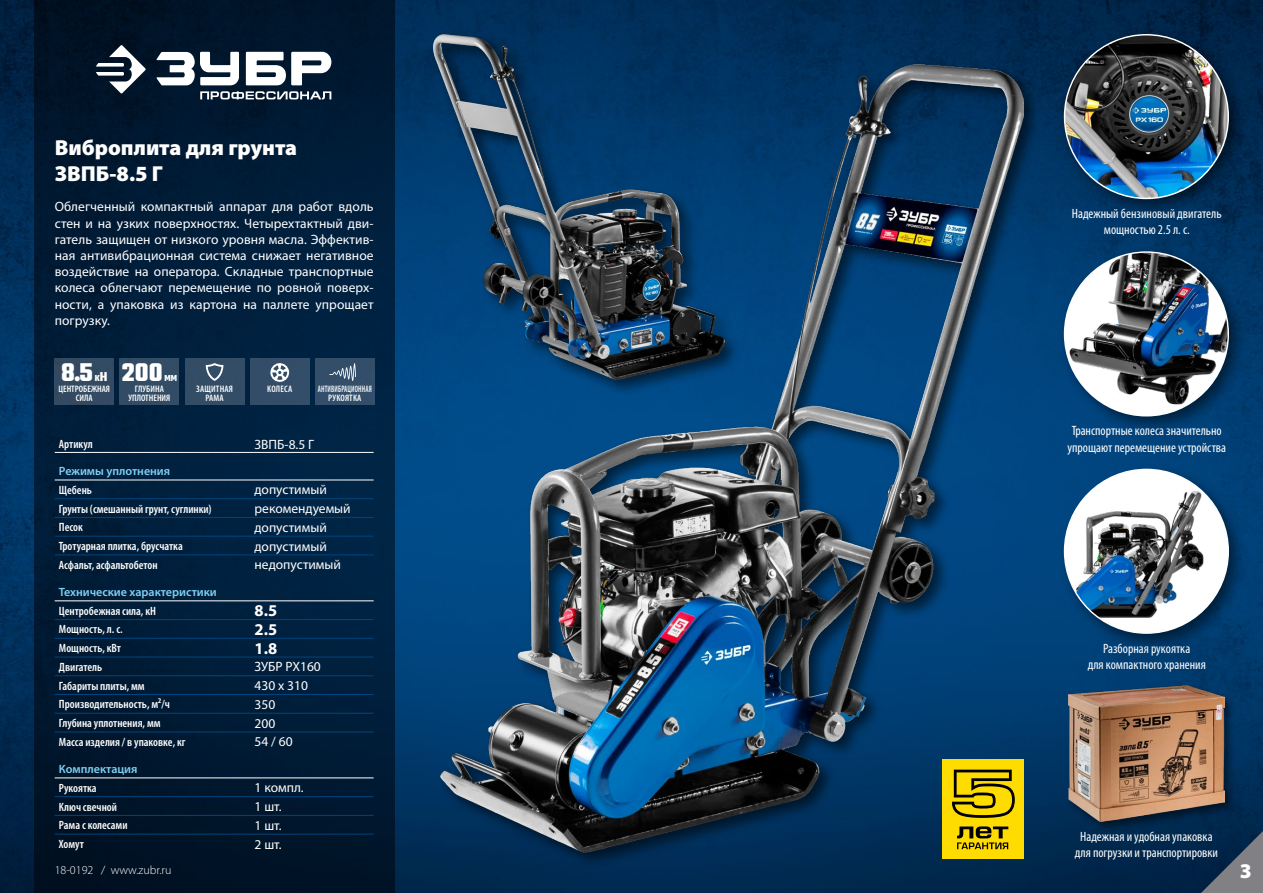
<style>
.page{position:relative;width:1263px;height:893px;background:#fff}
.page>*{position:absolute;margin:0;border:0;box-sizing:border-box;transform-origin:0 0}
.t1{font:700 27.75px "Teko";color:#fff}
.t2{font:900 21.75px/26.1px "Myriad Pro";color:#fff}
.t3{font:900 21px "Myriad Pro";color:#fff}
.t4{font:700 16.5px "Myriad Pro";color:#fff}
.t5{font:13.5px/16.2px "Myriad Pro";color:#fff;text-align:justify}
.t6{font:condensed 13.5px/16.2px "Myriad Pro";color:#fff;text-align:center}
.t7{font:600 condensed 12px "Myriad Pro";color:#fff}
.t8{font:600 12px "Myriad Pro";color:#81d0f4}
.t9{font:300 12px "Myriad Pro";color:#fff}
.t10{font:600 condensed 9.45px/9.4px "Myriad Pro";letter-spacing:.01em;color:#fff;text-align:center}
.t11{font:600 condensed 9.45px/9.4px "Myriad Pro";letter-spacing:.01em;color:#fff;text-align:center;scale:.75 1}
.t12{font:700 9.3px "Teko";color:#fff}
.s1{font-family:"Myriad Pro"}
.s2{font-size:13.8px}
</style>
<div class="page">
<img style="left:0;top:0;width:1263px;height:893px">
<svg style="left:34px;top:0;width:360px;height:893px;background:#001c36"></svg>
<svg style="left:200px;top:91px;width:131px;height:8px"></svg>
<svg style="left:96px;top:45px;width:50px;height:49px"></svg>
<svg style="left:156px;top:52px;width:175px;height:33px"></svg>
<svg style="left:1201px;top:831px;width:62px;height:62px;background:#425366"></svg>
<hr style="left:55px;top:452px;width:157px;height:1px;background:#fff">
<hr style="left:212px;top:452px;width:162px;height:1px;background:#fff">
<hr style="left:55px;top:480px;width:157px;height:1px;background:#fff">
<hr style="left:212px;top:480px;width:162px;height:1px;background:#fff">
<hr style="left:55px;top:600px;width:157px;height:1px;background:#fff">
<hr style="left:212px;top:600px;width:162px;height:1px;background:#fff">
<hr style="left:55px;top:777px;width:157px;height:1px;background:#fff">
<hr style="left:212px;top:777px;width:162px;height:1px;background:#fff">
<hr style="left:55px;top:498px;width:157px;height:1px;background:#00457e">
<hr style="left:212px;top:498px;width:162px;height:1px;background:#00457e">
<hr style="left:55px;top:517px;width:157px;height:1px;background:#00457e">
<hr style="left:212px;top:517px;width:162px;height:1px;background:#00457e">
<hr style="left:55px;top:536px;width:157px;height:1px;background:#00457e">
<hr style="left:212px;top:536px;width:162px;height:1px;background:#00457e">
<hr style="left:55px;top:555px;width:157px;height:1px;background:#00457e">
<hr style="left:212px;top:555px;width:162px;height:1px;background:#00457e">
<hr style="left:55px;top:619px;width:157px;height:1px;background:#00457e">
<hr style="left:212px;top:619px;width:162px;height:1px;background:#00457e">
<hr style="left:55px;top:638px;width:157px;height:1px;background:#00457e">
<hr style="left:212px;top:638px;width:162px;height:1px;background:#00457e">
<hr style="left:55px;top:657px;width:157px;height:1px;background:#00457e">
<hr style="left:212px;top:657px;width:162px;height:1px;background:#00457e">
<hr style="left:55px;top:675px;width:157px;height:1px;background:#00457e">
<hr style="left:212px;top:675px;width:162px;height:1px;background:#00457e">
<hr style="left:55px;top:694px;width:157px;height:1px;background:#00457e">
<hr style="left:212px;top:694px;width:162px;height:1px;background:#00457e">
<hr style="left:55px;top:713px;width:157px;height:1px;background:#00457e">
<hr style="left:212px;top:713px;width:162px;height:1px;background:#00457e">
<hr style="left:55px;top:732px;width:157px;height:1px;background:#00457e">
<hr style="left:212px;top:732px;width:162px;height:1px;background:#00457e">
<hr style="left:55px;top:796px;width:157px;height:1px;background:#00457e">
<hr style="left:212px;top:796px;width:162px;height:1px;background:#00457e">
<hr style="left:55px;top:815px;width:157px;height:1px;background:#00457e">
<hr style="left:212px;top:815px;width:162px;height:1px;background:#00457e">
<hr style="left:55px;top:834px;width:157px;height:1px;background:#00457e">
<hr style="left:212px;top:834px;width:162px;height:1px;background:#00457e">
<div style="left:438px;top:61px;width:604px;height:808px;background:#000;opacity:.55"></div>
<img style="left:441px;top:64px;width:583px;height:789px">
<div style="left:430px;top:30px;width:312px;height:367px;background:#000;opacity:.55"></div>
<img style="left:433px;top:34px;width:291px;height:345px">
<div style="left:1066px;top:684px;width:171px;height:150px;background:#000;opacity:.5"></div>
<img style="left:1068px;top:686px;width:156px;height:136px">
<div style="left:120px;top:358px;width:59px;height:47px;background:#334c65"></div>
<div style="left:55px;top:358px;width:59px;height:47px;background:#334a62"></div>
<div style="left:185px;top:358px;width:59px;height:47px;background:#334d66"></div>
<svg style="left:205px;top:363px;width:19px;height:18px"></svg>
<div style="left:315px;top:358px;width:59px;height:47px;background:#334e69"></div>
<svg style="left:329px;top:363px;width:27px;height:18px"></svg>
<div style="left:250px;top:358px;width:59px;height:47px;background:#334d68"></div>
<svg style="left:270px;top:363px;width:20px;height:19px"></svg>
<div style="left:1058px;top:28px;width:189px;height:189px;background:#000;opacity:.5"></div>
<img style="left:1064px;top:35px;width:164px;height:163px;border-radius:82px">
<div style="left:1058px;top:246px;width:189px;height:189px;background:#000;opacity:.5"></div>
<div style="left:1064px;top:252px;width:164px;height:164px;background:#fff;border-radius:50%"></div>
<img style="left:1069px;top:252px;width:159px;height:152px">
<div style="left:1058px;top:463px;width:189px;height:189px;background:#000;opacity:.5"></div>
<div style="left:1064px;top:469px;width:164px;height:164px;background:#fff;border-radius:50%"></div>
<img style="left:1064px;top:491px;width:139px;height:127px">
<div style="left:943px;top:760px;width:81px;height:99px;background:#ffdc00"></div>
<svg style="left:957px;top:826px;width:51px;height:23px"></svg>
<svg style="left:952px;top:770px;width:63px;height:48px"></svg>
<h2 class="t2" style="left:55px;top:133px;width:244px">Виброплита для грунта<br>ЗВПБ-8.5 Г</h2>
<p class="t5" style="left:55px;top:199px;width:320px">Облегченный компактный аппарат для работ вдоль стен и на узких поверхностях. Четырехтактный дви&shy;гатель защищен от низкого уровня масла. Эффектив&shy;ная антивибрационная система снижает негативное воздействие на оператора. Складные транспортные колеса облегчают перемещение по ровной поверх&shy;ности, а упаковка из картона на паллете упрощает погрузку.</p>
<h1 class="t1" style="left:61px;top:354px;width:34px">8<span class="s1">.</span>5</h1>
<p class="t12" style="left:95px;top:372px;width:14px">K<span class="s2">H</span></p>
<p class="t10" style="left:59px;top:384px;width:53px">ЦЕНТРОБЕЖНАЯ<br>СИЛА</p>
<h1 class="t1" style="left:122px;top:354px;width:42px">200</h1>
<p class="t12" style="left:165px;top:372px;width:14px">MM</p>
<p class="t10" style="left:129px;top:384px;width:43px">ГЛУБИНА<br>УПЛОТНЕНИЯ</p>
<p class="t10" style="left:196px;top:384px;width:38px">ЗАЩИТНАЯ<br>РАМА</p>
<p class="t11" style="left:318px;top:384px;width:73px">АНТИВИБРАЦИОННАЯ<br>РУКОЯТКА</p>
<p class="t10" style="left:267px;top:384px;width:27px">КОЛЕСА</p>
<p class="t6" style="left:1072px;top:205px;width:151px">Надежный бензиновый двигатель мощностью 2.5 л. с.</p>
<p class="t6" style="left:1067px;top:423px;width:160px">Транспортные колеса значительно упрощают перемещение устройства</p>
<p class="t7" style="left:59px;top:437px;width:35px">Артикул</p>
<p class="t5" style="left:255px;top:436px;width:61px">ЗВПБ-8.5 Г</p>
<p class="t8" style="left:59px;top:463px;width:113px">Режимы уплотнения</p>
<p class="t7" style="left:59px;top:483px;width:35px">Щебень</p>
<p class="t5" style="left:255px;top:482px;width:74px">допустимый</p>
<p class="t7" style="left:59px;top:502px;width:154px">Грунты (смешанный грунт, суглинки)</p>
<p class="t5" style="left:255px;top:500px;width:98px">рекомендуемый</p>
<p class="t7" style="left:59px;top:521px;width:25px">Песок</p>
<p class="t5" style="left:255px;top:519px;width:74px">допустимый</p>
<p class="t7" style="left:59px;top:539px;width:125px">Тротуарная плитка, брусчатка</p>
<p class="t5" style="left:255px;top:538px;width:74px">допустимый</p>
<p class="t7" style="left:59px;top:558px;width:100px">Асфальт, асфальтобетон</p>
<p class="t5" style="left:255px;top:556px;width:88px">недопустимый</p>
<p class="t8" style="left:59px;top:584px;width:159px">Технические характеристики</p>
<p class="t7" style="left:59px;top:604px;width:99px">Центробежная сила, кН</p>
<p class="t4" style="left:255px;top:600px;width:24px">8.5</p>
<p class="t7" style="left:59px;top:623px;width:65px">Мощность, л. с.</p>
<p class="t4" style="left:255px;top:619px;width:24px">2.5</p>
<p class="t7" style="left:59px;top:642px;width:64px">Мощность, кВт</p>
<p class="t4" style="left:255px;top:637px;width:24px">1.8</p>
<p class="t7" style="left:59px;top:660px;width:45px">Двигатель</p>
<p class="t5" style="left:255px;top:659px;width:68px">ЗУБР PX160</p>
<p class="t7" style="left:59px;top:679px;width:87px">Габариты плиты, мм</p>
<p class="t5" style="left:255px;top:677px;width:55px">430 x 310</p>
<p class="t7" style="left:59px;top:698px;width:112px">Производительность, м²/ч</p>
<p class="t5" style="left:255px;top:696px;width:22px">350</p>
<p class="t7" style="left:59px;top:717px;width:103px">Глубина уплотнения, мм</p>
<p class="t5" style="left:255px;top:715px;width:22px">200</p>
<p class="t7" style="left:59px;top:735px;width:128px">Масса изделия / в упаковке, кг</p>
<p class="t5" style="left:255px;top:733px;width:40px">54 / 60</p>
<p class="t8" style="left:59px;top:761px;width:80px">Комплектация</p>
<p class="t7" style="left:59px;top:781px;width:39px">Рукоятка</p>
<p class="t5" style="left:255px;top:779px;width:51px">1 компл.</p>
<p class="t7" style="left:59px;top:800px;width:60px">Ключ свечной</p>
<p class="t5" style="left:255px;top:798px;width:29px">1 шт.</p>
<p class="t7" style="left:59px;top:819px;width:70px">Рама с колесами</p>
<p class="t5" style="left:255px;top:817px;width:29px">1 шт.</p>
<p class="t7" style="left:59px;top:837px;width:27px">Хомут</p>
<p class="t5" style="left:255px;top:836px;width:29px">2 шт.</p>
<p class="t6" style="left:1075px;top:828px;width:145px">Надежная и удобная упаковка для погрузки и транспортировки</p>
<p class="t6" style="left:1088px;top:640px;width:120px">Разборная рукоятка<br>для компактного хранения</p>
<p class="t9" style="left:55px;top:862px;width:118px">18-0192 / www.zubr.ru</p>
<h3 class="t3" style="left:1240px;top:856px;width:14px">3</h3>
</div>
